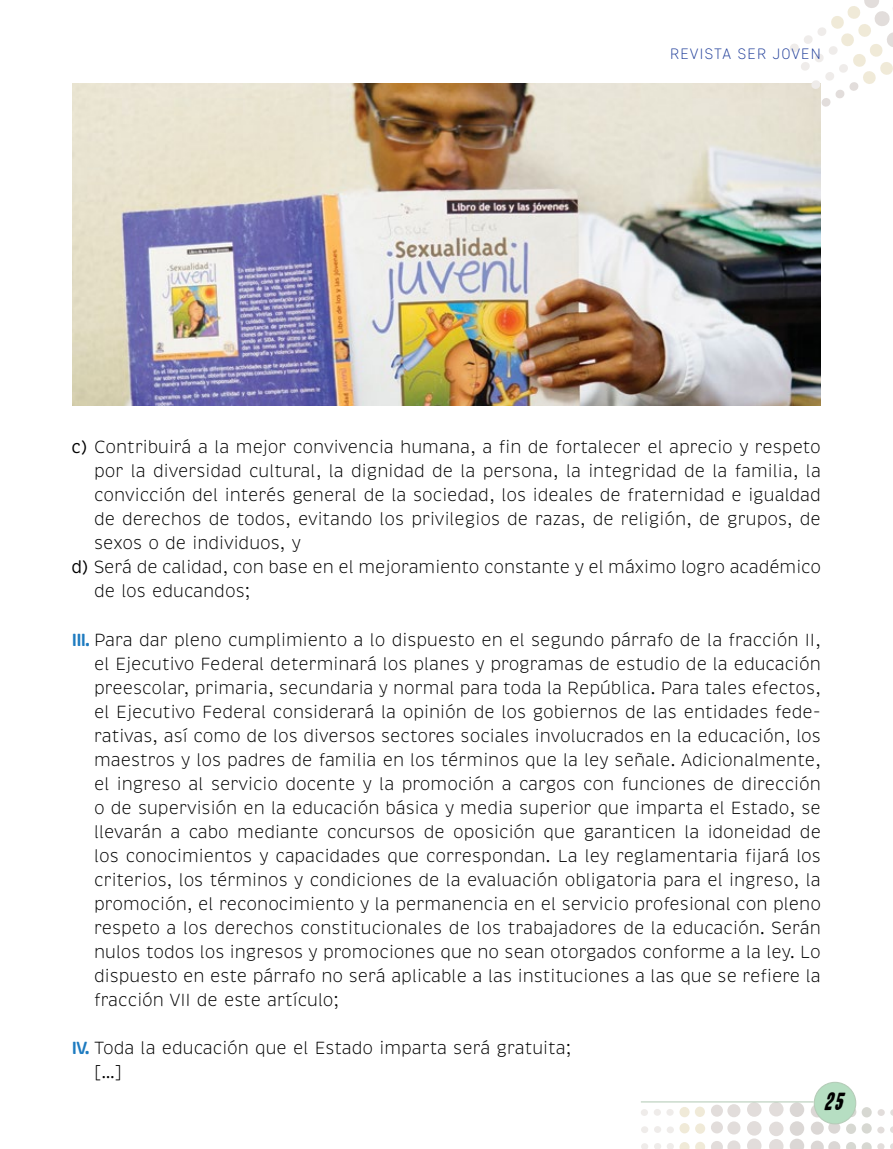
<style>
.page{position:relative;width:893px;height:1149px;background:#fff}
.page>*{position:absolute;margin:0;border:0;box-sizing:border-box;transform-origin:0 0}
.t1{font:italic 27px "Whiskers AOE";color:#000}
.t2{font:300 18px/24px "Brevia";letter-spacing:-.005em;color:#000;text-align:justify}
.t3{font:italic 300 15px "Core Sans DS25";letter-spacing:.1em;color:#213f9a}
.s1{font-weight:400}
.s2{font-weight:600;color:#1e7bc0}
</style>
<div class="page">
<img style="left:72px;top:83px;width:748px;height:322px">
<div style="left:769px;top:1101px;width:14px;height:15px;background:#e2dddb;border-radius:50%"></div>
<div style="left:769px;top:1121px;width:14px;height:14px;background:#e2dddb;border-radius:50%"></div>
<svg style="left:769px;top:1139px;width:14px;height:9px"></svg>
<div style="left:667px;top:1142px;width:7px;height:6px;background:#efecea;border-radius:50%"></div>
<div style="left:654px;top:1142px;width:7px;height:6px;background:#efecea;border-radius:50%"></div>
<svg style="left:641px;top:1143px;width:7px;height:5px"></svg>
<svg style="left:747px;top:1138px;width:14px;height:10px"></svg>
<svg style="left:711px;top:1140px;width:29px;height:8px"></svg>
<svg style="left:679px;top:1142px;width:26px;height:6px"></svg>
<div style="left:747px;top:1120px;width:14px;height:15px;background:#e2dddb;border-radius:50%"></div>
<div style="left:727px;top:1120px;width:13px;height:14px;background:#e2dddb;border-radius:50%"></div>
<div style="left:711px;top:1120px;width:12px;height:12px;background:#e2dddb;border-radius:50%"></div>
<div style="left:695px;top:1122px;width:10px;height:11px;background:#f0ead8;border-radius:50%"></div>
<div style="left:679px;top:1122px;width:11px;height:10px;background:#f0ead8;border-radius:50%"></div>
<div style="left:667px;top:1126px;width:7px;height:6px;background:#efecea;border-radius:50%"></div>
<div style="left:666px;top:1108px;width:8px;height:7px;background:#efecea;border-radius:50%"></div>
<div style="left:654px;top:1108px;width:7px;height:7px;background:#efecea;border-radius:50%"></div>
<div style="left:654px;top:1125px;width:7px;height:7px;background:#efecea;border-radius:50%"></div>
<div style="left:641px;top:1125px;width:7px;height:7px;background:#efecea;border-radius:50%"></div>
<div style="left:641px;top:1108px;width:7px;height:7px;background:#efecea;border-radius:50%"></div>
<div style="left:747px;top:1101px;width:14px;height:15px;background:#e2dddb;border-radius:50%"></div>
<div style="left:727px;top:1103px;width:13px;height:13px;background:#e2dddb;border-radius:50%"></div>
<div style="left:711px;top:1104px;width:12px;height:12px;background:#e2dddb;border-radius:50%"></div>
<div style="left:695px;top:1106px;width:10px;height:10px;background:#f0ead8;border-radius:50%"></div>
<div style="left:679px;top:1106px;width:11px;height:10px;background:#f0ead8;border-radius:50%"></div>
<svg style="left:890px;top:1143px;width:3px;height:5px"></svg>
<svg style="left:790px;top:1138px;width:14px;height:10px"></svg>
<svg style="left:811px;top:1140px;width:29px;height:8px"></svg>
<svg style="left:846px;top:1142px;width:10px;height:6px"></svg>
<svg style="left:862px;top:1142px;width:22px;height:6px"></svg>
<div style="left:790px;top:1120px;width:14px;height:15px;background:#dbd7d5;border-radius:50%"></div>
<div style="left:811px;top:1121px;width:13px;height:13px;background:#dbd7d5;border-radius:50%"></div>
<svg style="left:828px;top:1121px;width:12px;height:12px"></svg>
<div style="left:846px;top:1123px;width:10px;height:10px;background:#d7d8d2;border-radius:50%"></div>
<div style="left:862px;top:1122px;width:10px;height:11px;background:#d7d8d2;border-radius:50%"></div>
<div style="left:877px;top:1126px;width:7px;height:7px;background:#e2dddb;border-radius:50%"></div>
<div style="left:877px;top:1108px;width:8px;height:7px;background:#e2dddb;border-radius:50%"></div>
<svg style="left:890px;top:1109px;width:3px;height:6px"></svg>
<svg style="left:890px;top:1126px;width:3px;height:6px"></svg>
<div style="left:790px;top:1102px;width:14px;height:14px;background:#dbd7d5;border-radius:50%"></div>
<svg style="left:811px;top:1103px;width:13px;height:14px"></svg>
<svg style="left:846px;top:1106px;width:10px;height:10px"></svg>
<div style="left:862px;top:1106px;width:10px;height:11px;background:#d7d8d2;border-radius:50%"></div>
<svg style="left:789px;top:0;width:104px;height:107px"></svg>
<div style="left:814px;top:1081px;width:42px;height:42px;background:#b6dec2;border-radius:50%"></div>
<div style="left:814px;top:1081px;width:42px;height:42px;border:1px solid #b5ccb8;border-radius:50%"></div>
<hr style="left:641px;top:1100px;width:173px;height:2px;background:#b5ccb8">
<p class="t3" style="left:671px;top:44px;width:155px">REVISTA SER JOVEN</p>
<p class="t2" style="left:72px;top:435px;width:751px"><span class="s1">c)</span> Contribuirá a la mejor convivencia humana, a fin de fortalecer el aprecio y respeto</p>
<p class="t2" style="left:94px;top:459px;width:728px">por la diversidad cultural, la dignidad de la persona, la integridad de la familia, la</p>
<p class="t2" style="left:94px;top:483px;width:728px">convicción del interés general de la sociedad, los ideales de fraternidad e igualdad</p>
<p class="t2" style="left:94px;top:507px;width:728px">de derechos de todos, evitando los privilegios de razas, de religión, de grupos, de</p>
<p class="t2" style="left:94px;top:531px;width:208px">sexos o de individuos, y</p>
<p class="t2" style="left:72px;top:555px;width:751px"><span class="s1">d)</span> Será de calidad, con base en el mejoramiento constante y el máximo logro académico</p>
<p class="t2" style="left:94px;top:579px;width:157px">de los educandos;</p>
<p class="t2" style="left:94px;top:627px;width:728px;text-indent:-22px"><span class="s2">III.</span> Para dar pleno cumplimiento a lo dispuesto en el segundo párrafo de la fracción II, el Ejecutivo Federal determinará los planes y programas de estudio de la educación preescolar, primaria, secundaria y normal para toda la República. Para tales efectos, el Ejecutivo Federal considerará la opinión de los gobiernos de las entidades fede&shy;rativas, así como de los diversos sectores sociales involucrados en la educación, los maestros y los padres de familia en los términos que la ley señale. Adicionalmente, el ingreso al servicio docente y la promoción a cargos con funciones de dirección o de supervisión en la educación básica y media superior que imparta el Estado, se llevarán a cabo mediante concursos de oposición que garanticen la idoneidad de los conocimientos y capacidades que correspondan. La ley reglamentaria fijará los criterios, los términos y condiciones de la evaluación obligatoria para el ingreso, la promoción, el reconocimiento y la permanencia en el servicio profesional con pleno respeto a los derechos constitucionales de los trabajadores de la educación. Serán nulos todos los ingresos y promociones que no sean otorgados conforme a la ley. Lo dispuesto en este párrafo no será aplicable a las instituciones a las que se refiere la fracción VII de este artículo;</p>
<p class="t2" style="left:94px;top:1035px;width:478px;text-indent:-23px"><span class="s2">IV.</span> Toda la educación que el Estado imparta será gratuita; […]</p>
<h1 class="t1" style="left:824px;top:1087px;width:19px">25</h1>
</div>
